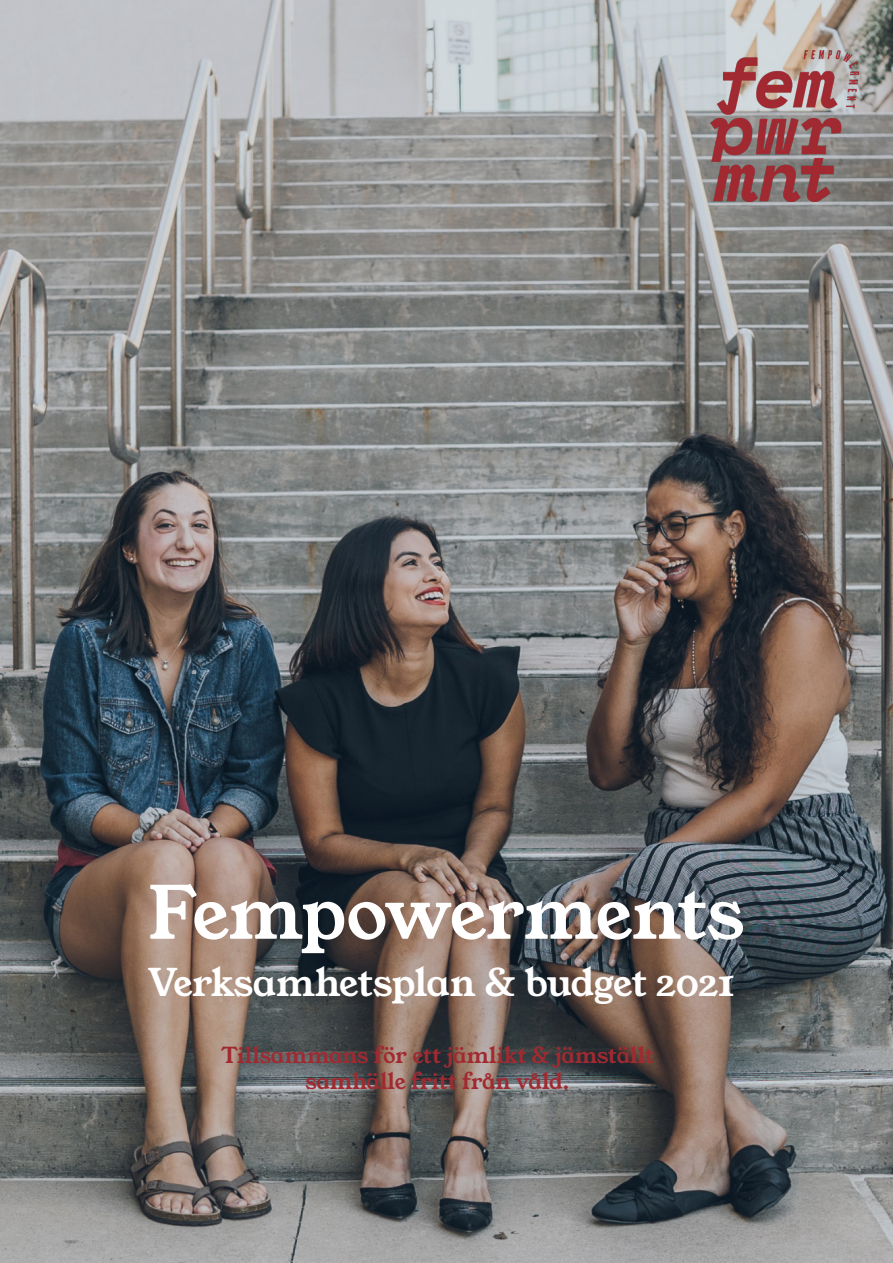
<style>
.page{position:relative;width:893px;height:1263px;background:#fff}
.page>*{position:absolute;margin:0;border:0;box-sizing:border-box;transform-origin:0 0}
.mellanrubrik_svart{font:72px "Young Serif";letter-spacing:-.02em;color:#fff}
.mellanrubrik_svart-2{font:37.5px "Young Serif";letter-spacing:-.015em;color:#fff}
.mellanrubrik_svart-3{font:21.75px/25.5px "Young Serif";color:#a12a31;text-align:center}
</style>
<div class="page">
<img style="left:0;top:0;width:893px;height:1263px">
<img style="left:710px;top:51px;width:149px;height:150px">
<p class="mellanrubrik_svart" style="left:148px;top:863px;width:598px">Fempowerments</p>
<p class="mellanrubrik_svart-2" style="left:148px;top:957px;width:588px">Verksamhetsplan &amp; budget 2021</p>
<p class="mellanrubrik_svart-3" style="left:221px;top:1043px;width:434px">Tillsammans för ett jämlikt &amp; jämställt samhälle fritt från våld.</p>
</div>
